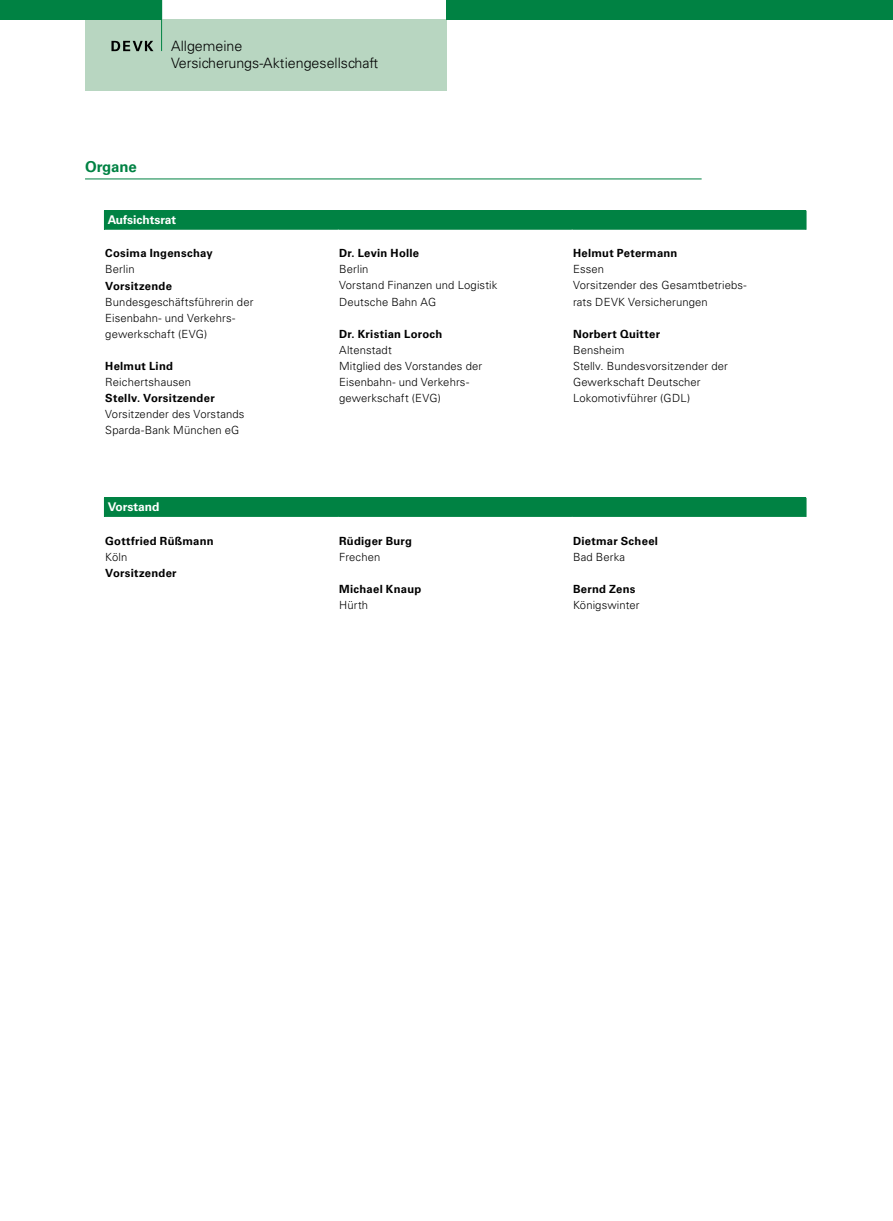
<style>
.page{position:relative;width:893px;height:1221px;background:#fff}
.page>*{position:absolute;margin:0;border:0;box-sizing:border-box;transform-origin:0 0}
.DEVK_0200_Überschri{font:700 15px "Univers LT Std";color:#008243}
.t1{font:300 14.25px "Univers LT Std";color:#000}
.Tabellenkopf{font:700 12px "Univers LT Std";color:#fff}
.Tabellenkörper{font:300 11.25px "Univers LT Std";letter-spacing:.01em;color:#000}
.Tabellenfuß{font:700 11.25px "Univers LT Std";letter-spacing:.025em;color:#000}
.t2{font:300 10.5px "Univers LT Std";color:#000}
</style>
<div class="page">
<div style="left:85px;top:19px;width:361px;height:71px;background:#b8d6c1"></div>
<div style="left:0;top:0;width:162px;height:19px;background:#008243"></div>
<div style="left:446px;top:0;width:447px;height:19px;background:#008243"></div>
<hr style="left:161px;top:0;width:1px;height:51px;background:#008243">
<svg style="left:111px;top:40px;width:42px;height:11px"></svg>
<div style="left:104px;top:210px;width:702px;height:20px;background:#008243"></div>
<svg style="left:806px;top:210px;width:1px;height:20px"></svg>
<div style="left:104px;top:497px;width:702px;height:20px;background:#008243"></div>
<svg style="left:806px;top:497px;width:1px;height:20px"></svg>
<hr style="left:85px;top:179px;width:617px;height:1px;background:#008243">
<p class="t1" style="left:171px;top:38px;width:73px">Allgemeine</p>
<p class="t1" style="left:171px;top:55px;width:209px">Versicherungs-Aktiengesellschaft</p>
<p class="t2" style="left:138px;top:41px;width:102px">Format Kolumnentitel</p>
<p class="t1" style="left:171px;top:55px;width:96px">Fo mat Header</p>
<p class="DEVK_0200_Überschri" style="left:85px;top:158px;width:53px">Organe</p>
<p class="Tabellenkopf" style="left:108px;top:213px;width:70px">Aufsichtsrat</p>
<p class="Tabellenfuß" style="left:105px;top:247px;width:109px">Cosima Ingenschay</p>
<p class="Tabellenfuß" style="left:339px;top:247px;width:82px">Dr. Levin Holle</p>
<p class="Tabellenfuß" style="left:573px;top:247px;width:106px">Helmut Petermann</p>
<p class="Tabellenkörper" style="left:105px;top:263px;width:31px">Berlin</p>
<p class="Tabellenkörper" style="left:339px;top:263px;width:31px">Berlin</p>
<p class="Tabellenkörper" style="left:573px;top:263px;width:33px">Essen</p>
<p class="Tabellenfuß" style="left:105px;top:279px;width:68px">Vorsitzende</p>
<p class="Tabellenkörper" style="left:339px;top:279px;width:160px">Vorstand Finanzen und Logistik</p>
<p class="Tabellenkörper" style="left:573px;top:279px;width:175px">Vorsitzender des Gesamtbetriebs-</p>
<p class="Tabellenkörper" style="left:105px;top:295px;width:150px">Bundesgeschäftsführerin der</p>
<p class="Tabellenkörper" style="left:339px;top:295px;width:99px">Deutsche Bahn AG</p>
<p class="Tabellenkörper" style="left:573px;top:295px;width:136px">rats DEVK Versicherungen</p>
<p class="Tabellenkörper" style="left:105px;top:311px;width:131px">Eisenbahn- und Verkehrs-</p>
<p class="Tabellenkörper" style="left:105px;top:327px;width:103px">gewerkschaft (EVG)</p>
<p class="Tabellenfuß" style="left:339px;top:327px;width:105px">Dr. Kristian Loroch</p>
<p class="Tabellenfuß" style="left:573px;top:327px;width:89px">Norbert Quitter</p>
<p class="Tabellenkörper" style="left:339px;top:343px;width:54px">Altenstadt</p>
<p class="Tabellenkörper" style="left:573px;top:343px;width:53px">Bensheim</p>
<p class="Tabellenfuß" style="left:105px;top:359px;width:69px">Helmut Lind</p>
<p class="Tabellenkörper" style="left:339px;top:359px;width:145px">Mitglied des Vorstandes der</p>
<p class="Tabellenkörper" style="left:573px;top:359px;width:156px">Stellv. Bundesvorsitzender der</p>
<p class="Tabellenkörper" style="left:105px;top:375px;width:87px">Reichertshausen</p>
<p class="Tabellenkörper" style="left:339px;top:375px;width:131px">Eisenbahn- und Verkehrs-</p>
<p class="Tabellenkörper" style="left:573px;top:375px;width:129px">Gewerkschaft Deutscher</p>
<p class="Tabellenfuß" style="left:105px;top:391px;width:111px">Stellv. Vorsitzender</p>
<p class="Tabellenkörper" style="left:339px;top:391px;width:103px">gewerkschaft (EVG)</p>
<p class="Tabellenkörper" style="left:573px;top:391px;width:119px">Lokomotivführer (GDL)</p>
<p class="Tabellenkörper" style="left:105px;top:407px;width:141px">Vorsitzender des Vorstands</p>
<p class="Tabellenkörper" style="left:105px;top:423px;width:136px">Sparda-Bank München eG</p>
<p class="Tabellenkopf" style="left:108px;top:500px;width:53px">Vorstand</p>
<p class="Tabellenfuß" style="left:105px;top:534px;width:110px">Gottfried Rüßmann</p>
<p class="Tabellenfuß" style="left:339px;top:534px;width:74px">Rüdiger Burg</p>
<p class="Tabellenfuß" style="left:573px;top:534px;width:87px">Dietmar Scheel</p>
<p class="Tabellenkörper" style="left:105px;top:550px;width:24px">Köln</p>
<p class="Tabellenkörper" style="left:339px;top:550px;width:43px">Frechen</p>
<p class="Tabellenkörper" style="left:573px;top:550px;width:54px">Bad Berka</p>
<p class="Tabellenfuß" style="left:105px;top:566px;width:73px">Vorsitzender</p>
<p class="Tabellenfuß" style="left:339px;top:582px;width:84px">Michael Knaup</p>
<p class="Tabellenfuß" style="left:573px;top:582px;width:64px">Bernd Zens</p>
<p class="Tabellenkörper" style="left:339px;top:598px;width:30px">Hürth</p>
<p class="Tabellenkörper" style="left:573px;top:598px;width:68px">Königswinter</p>
</div>
